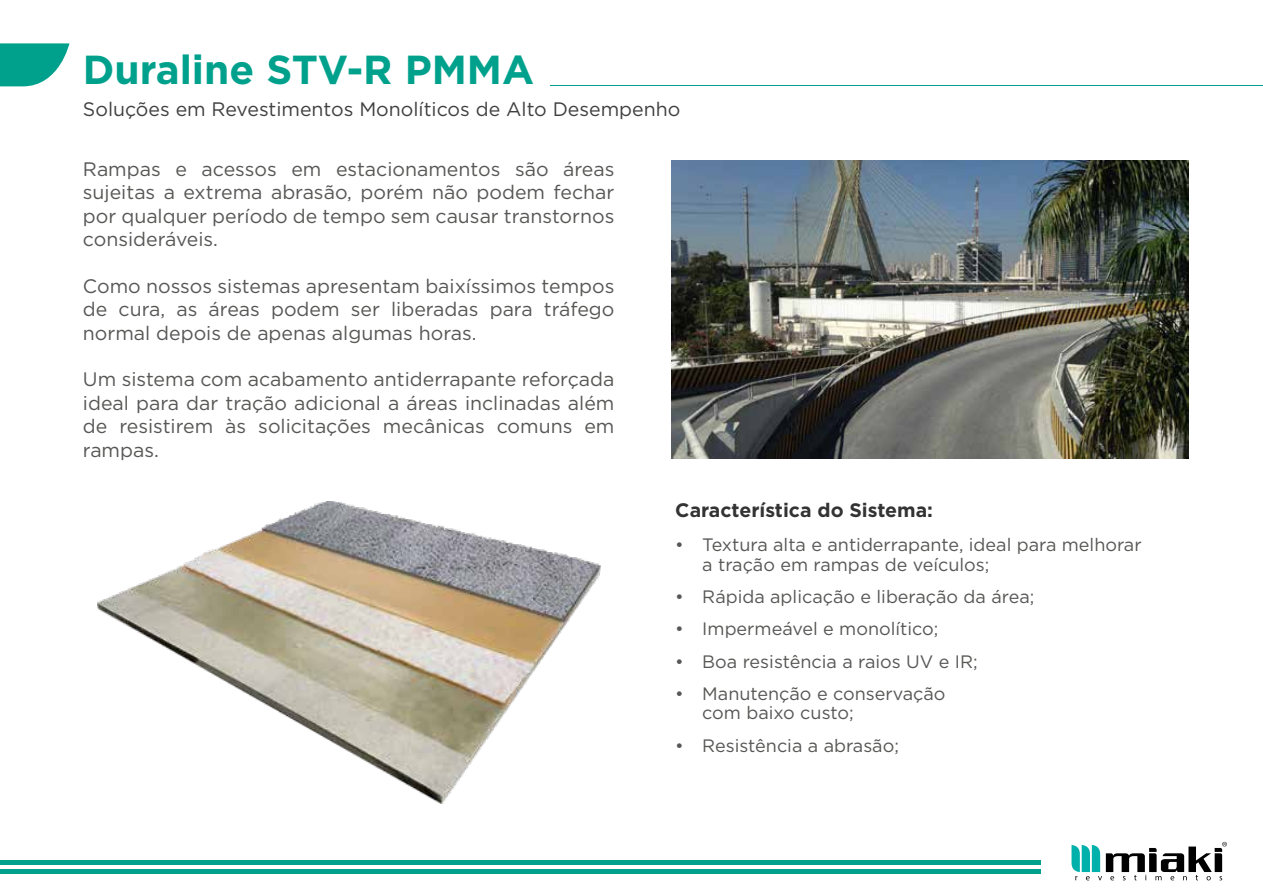
<style>
.page{position:relative;width:1263px;height:893px;background:#fff}
.page>*{position:absolute;margin:0;border:0;box-sizing:border-box;transform-origin:0 0}
.t1{font:700 40.5px "Gotham";color:#00a18c}
.t2{font:19.5px/23.4px "Gotham";color:#575756;text-align:justify}
.t3{font:19.5px "Gotham";color:#404040}
.t4{font:700 19.5px "Gotham";color:#333}
.t5{font:18px/19.5px "Gotham";color:#575756}
</style>
<div class="page">
<svg style="left:0;top:43px;width:69px;height:43px"></svg>
<hr style="left:551px;top:85px;width:712px;height:1px;background:#00a18c">
<img style="left:672px;top:160px;width:516px;height:298px">
<img style="left:97px;top:502px;width:503px;height:302px">
<div style="left:0;top:869px;width:1040px;height:5px;background:#00a18c"></div>
<hr style="left:0;top:860px;width:1040px;height:4px;background:#00a18c">
<svg style="left:1071px;top:842px;width:156px;height:38px"></svg>
<h1 class="t1" style="left:83px;top:43px;width:453px">Duraline STV-R PMMA</h1>
<p class="t3" style="left:83px;top:97px;width:599px">Soluções em Revestimentos Monolíticos de Alto Desempenho</p>
<p class="t2" style="left:83px;top:157px;width:533px">Rampas e acessos em estacionamentos são áreas sujeitas a extrema abrasão, porém não podem fechar por qualquer período de tempo sem causar transtornos consideráveis.</p>
<p class="t2" style="left:83px;top:274px;width:533px">Como nossos sistemas apresentam baixíssimos tempos de cura, as áreas podem ser liberadas para tráfego normal depois de apenas algumas horas.</p>
<p class="t2" style="left:83px;top:367px;width:533px">Um sistema com acabamento antiderrapante reforçada ideal para dar tração adicional a áreas inclinadas além de resistirem às solicitações mecânicas comuns em rampas.</p>
<p class="t4" style="left:675px;top:498px;width:259px">Característica do Sistema:</p>
<p class="t5" style="left:702px;top:535px;width:441px;text-indent:-27px">• Textura alta e antiderrapante, ideal para melhorar a tração em rampas de veículos;</p>
<p class="t5" style="left:675px;top:586px;width:361px">• Rápida aplicação e liberação da área;</p>
<p class="t5" style="left:675px;top:619px;width:265px">• Impermeável e monolítico;</p>
<p class="t5" style="left:675px;top:651px;width:304px">• Boa resistência a raios UV e IR;</p>
<p class="t5" style="left:702px;top:683px;width:245px;text-indent:-27px">• Manutenção e conservação com baixo custo;</p>
<p class="t5" style="left:675px;top:735px;width:225px">• Resistência a abrasão;</p>
</div>
